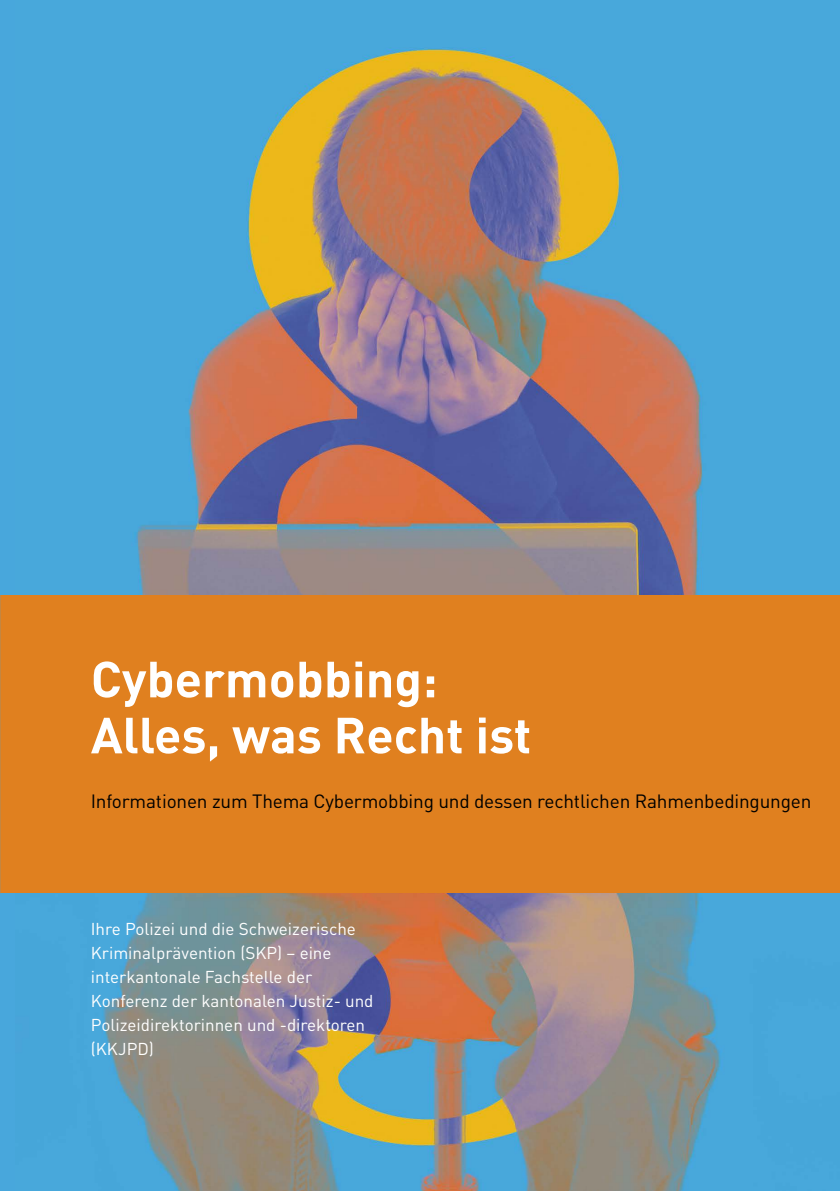
<style>
.page{position:relative;width:840px;height:1191px;background:#fff}
.page>*{position:absolute;margin:0;border:0;box-sizing:border-box;transform-origin:0 0}
.t1{font:700 50px/56px "DIN Weber";color:#fff}
.t2{font:19px "DIN Weber";letter-spacing:-.01em;color:#000}
.t3{font:17px/24px "DIN Weber";color:#fff}
</style>
<div class="page">
<div style="left:0;top:0;width:54px;height:1191px;background:#48a7dc"></div>
<img style="left:54px;top:0;width:785px;height:1191px">
<div style="left:0;top:595px;width:839px;height:298px;background:#e0801f"></div>
<h1 class="t1" style="left:91px;top:649px;width:442px">Cybermobbing:<br>Alles, was Recht ist</h1>
<p class="t2" style="left:91px;top:789px;width:721px">Informationen zum Thema Cybermobbing und dessen rechtlichen Rahmenbedingungen</p>
<p class="t3" style="left:91px;top:916px;width:284px">Ihre Polizei und die Schweizerische<br>Kriminalprävention (SKP) – eine interkantonale Fachstelle der<br>Konferenz der kantonalen Justiz- und<br>Polizeidirektorinnen und -direktoren (KKJPD)</p>
</div>
